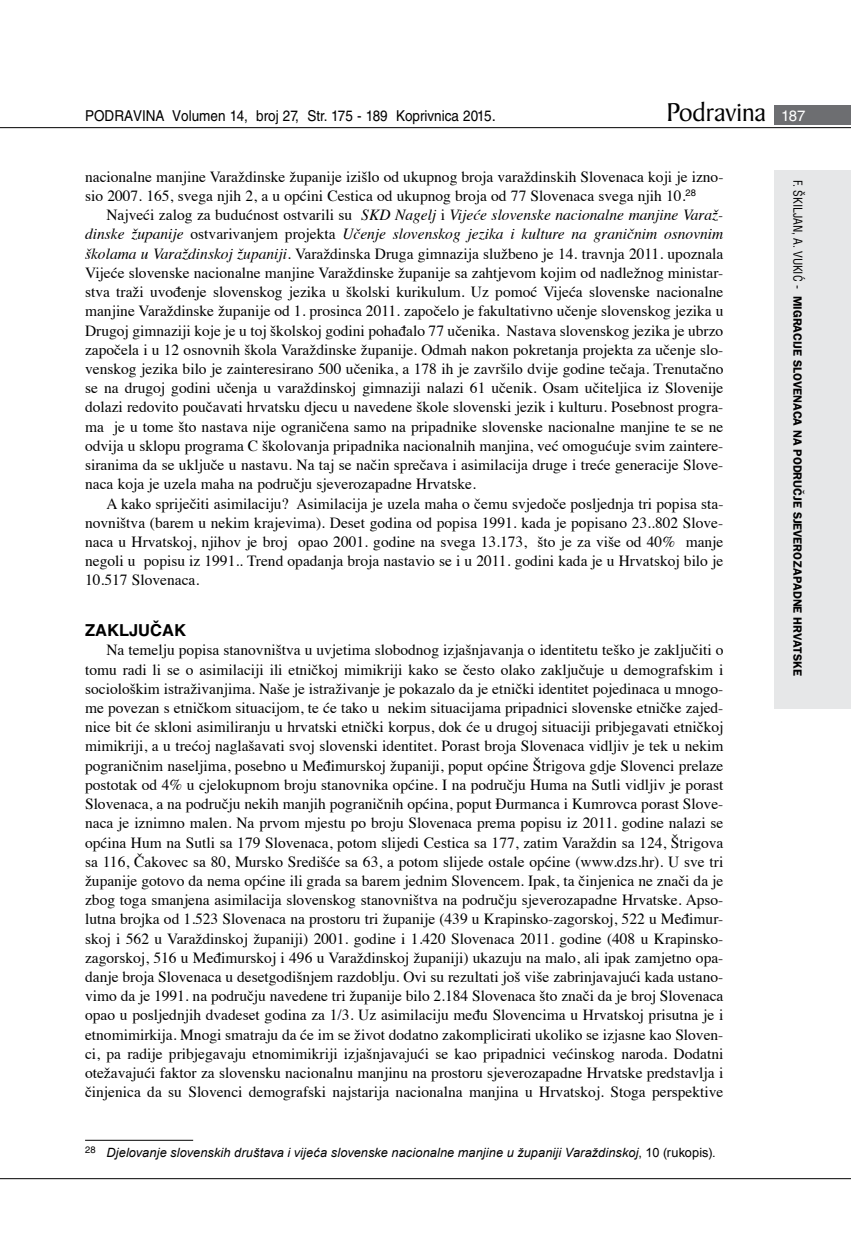
<style>
.page{position:relative;width:851px;height:1234px;background:#fff}
.page>*{position:absolute;margin:0;border:0;box-sizing:border-box;transform-origin:0 0}
.t1{font:27.6px "Baker Signet BT";color:#000}
.t2{font:700 16.5px "Helvetica LT Skin 29";color:#000}
.t3{font:15.45px/19.2px "Times";color:#000;text-align:justify}
.t4{font:15px "Helvetica LT Skin 29";color:#000;scale:.9 1}
.t5{font:italic 12.75px "Arial";letter-spacing:.01em;color:#000}
.t6{font:600 12px "ITC Franklin Gothic Skin 29";color:#000}
.t7{font:condensed 12px "Helvetica LT Skin 29";letter-spacing:-.005em;color:#000}
.s1{font-family:"Helvetica LT Skin 29";font-size:15px;color:#fff}
.s2{font-style:italic}
.s3{font-style:normal}
.s4{font-family:"ITC Franklin Gothic Skin 29";font-weight:600;font-stretch:normal}
</style>
<div class="page">
<div style="left:774px;top:170px;width:76px;height:538px;background:#e6e7e8"></div>
<div style="left:774px;top:105px;width:76px;height:19px;background:#6d6e71"></div>
<hr style="left:0;top:127px;width:850px;height:1px;background:#000">
<hr style="left:0;top:1177px;width:850px;height:1px;background:#000">
<hr style="left:85px;top:1139px;width:108px;height:1px;background:#000">
<p class="t4" style="left:85px;top:107px;width:458px">PODRAVINA Volumen 14, broj 27, Str. 175 - 189 Koprivnica 2015.</p>
<h1 class="t1" style="left:666px;top:95px;width:141px">Podravina <span class="s1">187</span></h1>
<p class="t3" style="left:85px;top:166px;width:639px">nacionalne manjine Varaždinske županije izišlo od ukupnog broja varaždinskih Slovenaca koji je izno&shy;sio 2007. 165, svega njih 2, a u općini Cestica od ukupnog broja od 77 Slovenaca svega njih 10.<sup>28</sup></p>
<p class="t3" style="left:85px;top:204px;width:639px;text-indent:21px">Najveći zalog za budućnost ostvarili su <span class="s2">SKD Nagelj</span> i <span class="s2">Vijeće slovenske nacionalne manjine Varaž&shy;dinske županije</span> ostvarivanjem projekta <span class="s2">Učenje slovenskog jezika i kulture na graničnim osnovnim školama u Varaždinskoj županiji</span>. Varaždinska Druga gimnazija službeno je 14. travnja 2011. upoznala Vijeće slovenske nacionalne manjine Varaždinske županije sa zahtjevom kojim od nadležnog ministar&shy;stva traži uvođenje slovenskog jezika u školski kurikulum. Uz pomoć Vijeća slovenske nacionalne manjine Varaždinske županije od 1. prosinca 2011. započelo je fakultativno učenje slovenskog jezika u Drugoj gimnaziji koje je u toj školskoj godini pohađalo 77 učenika. Nastava slovenskog jezika je ubrzo započela i u 12 osnovnih škola Varaždinske županije. Odmah nakon pokretanja projekta za učenje slo&shy;venskog jezika bilo je zainteresirano 500 učenika, a 178 ih je završilo dvije godine tečaja. Trenutačno se na drugoj godini učenja u varaždinskoj gimnaziji nalazi 61 učenik. Osam učiteljica iz Slovenije dolazi redovito poučavati hrvatsku djecu u navedene škole slovenski jezik i kulturu. Posebnost progra&shy;ma je u tome što nastava nije ograničena samo na pripadnike slovenske nacionalne manjine te se ne odvija u sklopu programa C školovanja pripadnika nacionalnih manjina, već omogućuje svim zaintere&shy;siranima da se uključe u nastavu. Na taj se način sprečava i asimilacija druge i treće generacije Slove&shy;naca koja je uzela maha na području sjeverozapadne Hrvatske.</p>
<p class="t3" style="left:85px;top:492px;width:639px;text-indent:21px">A kako spriječiti asimilaciju? Asimilacija je uzela maha o čemu svjedoče posljednja tri popisa sta&shy;novništva (barem u nekim krajevima). Deset godina od popisa 1991. kada je popisano 23..802 Slove&shy;naca u Hrvatskoj, njihov je broj opao 2001. godine na svega 13.173, što je za više od 40% manje negoli u popisu iz 1991.. Trend opadanja broja nastavio se i u 2011. godini kada je u Hrvatskoj bilo je 10.517 Slovenaca.</p>
<p class="t2" style="left:85px;top:620px;width:102px">ZAKLJUČAK</p>
<p class="t3" style="left:85px;top:639px;width:639px;text-indent:21px">Na temelju popisa stanovništva u uvjetima slobodnog izjašnjavanja o identitetu teško je zaključiti o tomu radi li se o asimilaciji ili etničkoj mimikriji kako se često olako zaključuje u demografskim i sociološkim istraživanjima. Naše je istraživanje je pokazalo da je etnički identitet pojedinaca u mnogo&shy;me povezan s etničkom situacijom, te će tako u nekim situacijama pripadnici slovenske etničke zajed&shy;nice bit će skloni asimiliranju u hrvatski etnički korpus, dok će u drugoj situaciji pribjegavati etničkoj mimikriji, a u trećoj naglašavati svoj slovenski identitet. Porast broja Slovenaca vidljiv je tek u nekim pograničnim naseljima, posebno u Međimurskoj županiji, poput općine Štrigova gdje Slovenci prelaze postotak od 4% u cjelokupnom broju stanovnika općine. I na području Huma na Sutli vidljiv je porast Slovenaca, a na području nekih manjih pograničnih općina, poput Đurmanca i Kumrovca porast Slove&shy;naca je iznimno malen. Na prvom mjestu po broju Slovenaca prema popisu iz 2011. godine nalazi se općina Hum na Sutli sa 179 Slovenaca, potom slijedi Cestica sa 177, zatim Varaždin sa 124, Štrigova sa 116, Čakovec sa 80, Mursko Središće sa 63, a potom slijede ostale općine (www.dzs.hr). U sve tri županije gotovo da nema općine ili grada sa barem jednim Slovencem. Ipak, ta činjenica ne znači da je zbog toga smanjena asimilacija slovenskog stanovništva na području sjeverozapadne Hrvatske. Apso&shy;lutna brojka od 1.523 Slovenaca na prostoru tri županije (439 u Krapinsko-zagorskoj, 522 u Međimur&shy;skoj i 562 u Varaždinskoj županiji) 2001. godine i 1.420 Slovenaca 2011. godine (408 u Krapinsko&shy;zagorskoj, 516 u Međimurskoj i 496 u Varaždinskoj županiji) ukazuju na malo, ali ipak zamjetno opa&shy;danje broja Slovenaca u desetgodišnjem razdoblju. Ovi su rezultati još više zabrinjavajući kada ustano&shy;vimo da je 1991. na području navedene tri županije bilo 2.184 Slovenaca što znači da je broj Slovenaca opao u posljednjih dvadeset godina za 1/3. Uz asimilaciju među Slovencima u Hrvatskoj prisutna je i etnomimirkija. Mnogi smatraju da će im se život dodatno zakomplicirati ukoliko se izjasne kao Sloven&shy;ci, pa radije pribjegavaju etnomimikriji izjašnjavajući se kao pripadnici većinskog naroda. Dodatni otežavajući faktor za slovensku nacionalnu manjinu na prostoru sjeverozapadne Hrvatske predstavlja i činjenica da su Slovenci demografski najstarija nacionalna manjina u Hrvatskoj. Stoga perspektive</p>
<p class="t5" style="left:85px;top:1144px;width:632px"><sup>28</sup> Djelovanje slovenskih društava i vijeća slovenske nacionalne manjine u županiji Varaždinskoj<span class="s3">, 10 (rukopis).</span></p>
<p class="t7" style="left:805px;top:180px;width:129px;rotate:90deg">F. ŠKILJAN, A. VUKIĆ - <span class="s4">Migracije</span></p>
<p class="t6" style="left:804px;top:360px;width:14px;rotate:90deg">Slovenaca</p>
<p class="t6" style="left:804px;top:430px;width:27px;rotate:90deg">na područje</p>
<p class="t6" style="left:804px;top:511px;width:8px;rotate:90deg">sjeverozapadne</p>
<p class="t6" style="left:804px;top:617px;width:16px;rotate:90deg">Hrvatske</p>
</div>
